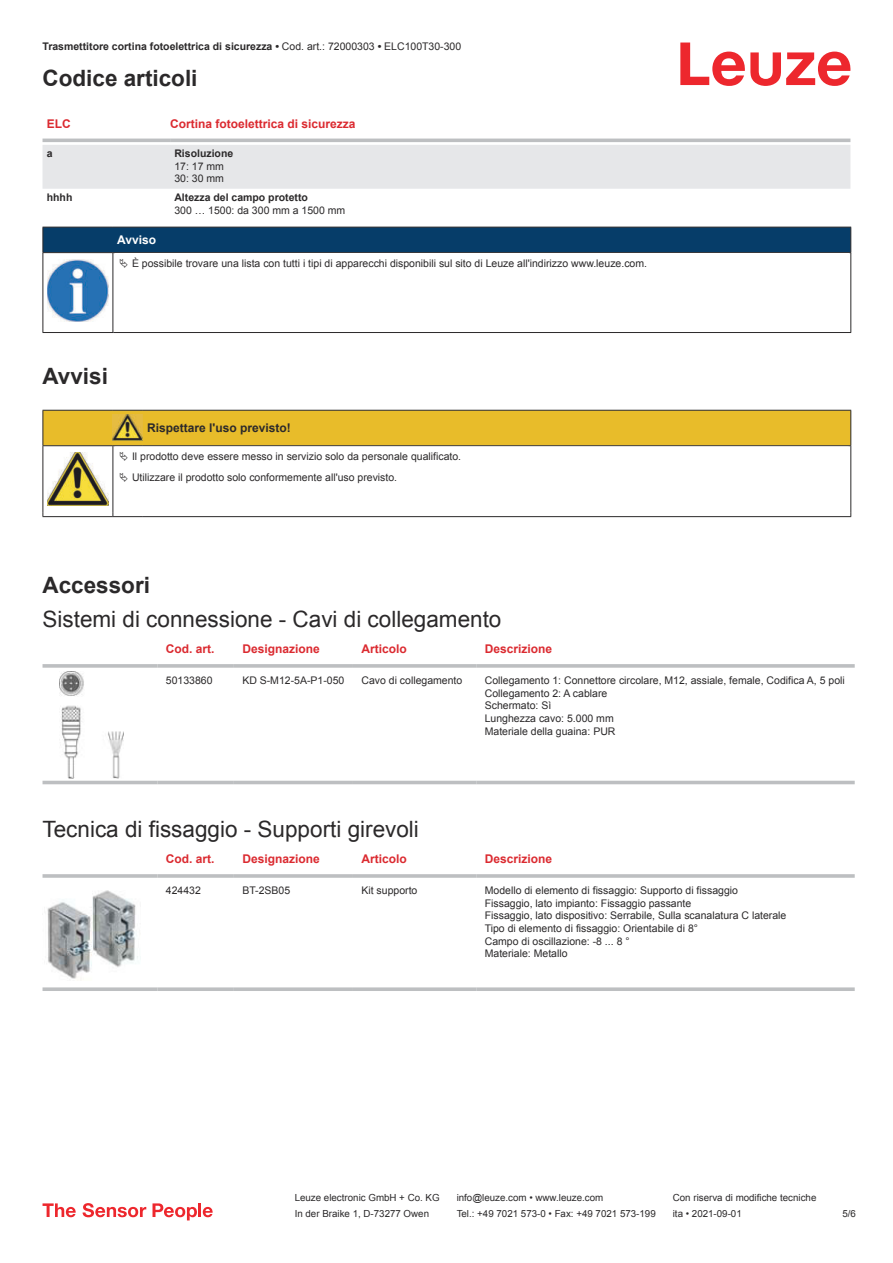
<style>
.page{position:relative;width:893px;height:1263px;background:#fff}
.page>*{position:absolute;margin:0;border:0;box-sizing:border-box;transform-origin:0 0}
.t1{font:22.5px "Arial";color:#2b292a}
.t2{font:700 22.5px "Arial";color:#2b292a}
.t3{font:700 12px "Arial";color:#db2a30}
.t4{font:700 12px "Arial";color:#2b292a}
.t5{font:700 12px "Arial";color:#fff}
.t6{font:10.5px/12.6px "Arial";color:#2b292a}
.t7{font:700 10.5px "Arial";color:#2b292a}
.t8{font:9.75px "Arial";color:#2b292a}
.s1{font-weight:400}
</style>
<div class="page">
<svg style="left:680px;top:43px;width:170px;height:43px"></svg>
<svg style="left:43px;top:138px;width:807px;height:1px"></svg>
<div style="left:43px;top:145px;width:807px;height:44px;background:#e6e7e9"></div>
<hr style="left:43px;top:139px;width:127px;height:3px;background:#bdbfc1">
<hr style="left:170px;top:139px;width:680px;height:3px;background:#bdbfc1">
<svg style="left:43px;top:671px;width:812px;height:114px"></svg>
<svg style="left:43px;top:664px;width:114px;height:4px"></svg>
<svg style="left:157px;top:664px;width:77px;height:4px"></svg>
<svg style="left:234px;top:664px;width:119px;height:4px"></svg>
<svg style="left:353px;top:664px;width:123px;height:4px"></svg>
<svg style="left:476px;top:664px;width:379px;height:4px;fill:#c4c6c8"></svg>
<hr style="left:43px;top:781px;width:114px;height:3px;background:#bdbfc1">
<hr style="left:157px;top:781px;width:77px;height:3px;background:#bdbfc1">
<hr style="left:234px;top:781px;width:119px;height:3px;background:#bdbfc1">
<hr style="left:353px;top:781px;width:123px;height:3px;background:#bdbfc1">
<hr style="left:476px;top:781px;width:379px;height:3px;background:#bdbfc1">
<img style="left:59px;top:672px;width:65px;height:106px">
<hr style="left:43px;top:874px;width:114px;height:4px;background:#bdbfc1">
<hr style="left:157px;top:874px;width:77px;height:4px;background:#c9cacc">
<hr style="left:234px;top:874px;width:119px;height:4px;background:#c4c5c7">
<hr style="left:353px;top:874px;width:123px;height:4px;background:#bdbfc1">
<hr style="left:476px;top:874px;width:379px;height:4px;background:#c9cacc">
<svg style="left:43px;top:987px;width:114px;height:4px"></svg>
<svg style="left:157px;top:987px;width:77px;height:4px"></svg>
<svg style="left:234px;top:987px;width:119px;height:4px"></svg>
<svg style="left:353px;top:987px;width:123px;height:4px"></svg>
<svg style="left:476px;top:987px;width:379px;height:4px;fill:#bdbfc1"></svg>
<img style="left:47px;top:890px;width:91px;height:89px">
<svg style="left:43px;top:1203px;width:33px;height:14px"></svg>
<svg style="left:83px;top:1203px;width:63px;height:14px"></svg>
<svg style="left:153px;top:1203px;width:44px;height:17px"></svg>
<hr style="left:198px;top:1203px;width:3px;height:14px;background:#ed272d">
<svg style="left:203px;top:1207px;width:10px;height:10px"></svg>
<div style="left:43px;top:227px;width:808px;height:26px;background:#063d69"></div>
<hr style="left:113px;top:252px;width:738px;height:1px;background:#2b292a">
<hr style="left:43px;top:253px;width:1px;height:75px;background:#2b292a">
<hr style="left:113px;top:253px;width:1px;height:75px;background:#2b292a">
<hr style="left:850px;top:253px;width:1px;height:75px;background:#2b292a">
<hr style="left:43px;top:332px;width:70px;height:1px;background:#2b292a">
<hr style="left:113px;top:332px;width:738px;height:1px;background:#2b292a">
<img style="left:47px;top:259px;width:61px;height:63px">
<hr style="left:43px;top:446px;width:1px;height:66px;background:#2b292a">
<hr style="left:113px;top:446px;width:1px;height:66px;background:#2b292a">
<hr style="left:850px;top:446px;width:1px;height:66px;background:#2b292a">
<hr style="left:43px;top:516px;width:70px;height:1px;background:#2b292a">
<hr style="left:113px;top:516px;width:30px;height:1px;background:#2b292a">
<hr style="left:143px;top:516px;width:708px;height:1px;background:#2b292a">
<img style="left:47px;top:487px;width:61px;height:19px">
<svg style="left:43px;top:410px;width:808px;height:77px"></svg>
<p class="t7" style="left:43px;top:43px;width:420px">Trasmettitore cortina fotoelettrica di sicurezza • <span class="s1">Cod. art.: 72000303</span> • <span class="s1">ELC100T30-300</span></p>
<h1 class="t2" style="left:43px;top:70px;width:157px">Codice articoli</h1>
<p class="t3" style="left:47px;top:119px;width:25px">ELC</p>
<p class="t3" style="left:170px;top:119px;width:187px">Cortina fotoelettrica di sicurezza</p>
<p class="t7" style="left:47px;top:149px;width:7px">a</p>
<p class="t7" style="left:174px;top:149px;width:60px">Risoluzione</p>
<p class="t6" style="left:174px;top:161px;width:51px">17: 17 mm<br>30: 30 mm</p>
<p class="t7" style="left:47px;top:193px;width:27px">hhhh</p>
<p class="t7" style="left:174px;top:193px;width:135px">Altezza del campo protetto</p>
<p class="t6" style="left:174px;top:204px;width:173px">300 … 1500: da 300 mm a 1500 mm</p>
<p class="t5" style="left:117px;top:235px;width:40px">Avviso</p>
<p class="t6" style="left:132px;top:258px;width:517px">È possibile trovare una lista con tutti i tipi di apparecchi disponibili sul sito di Leuze all'indirizzo www.leuze.com.</p>
<h1 class="t2" style="left:43px;top:367px;width:67px">Avvisi</h1>
<p class="t4" style="left:147px;top:423px;width:145px">Rispettare l'uso previsto!</p>
<p class="t6" style="left:132px;top:448px;width:331px;line-height:20.2px">Il prodotto deve essere messo in servizio solo da personale qualificato.<br>Utilizzare il prodotto solo conformemente all'uso previsto.</p>
<h1 class="t2" style="left:43px;top:577px;width:109px">Accessori</h1>
<h1 class="t1" style="left:43px;top:611px;width:460px">Sistemi di connessione - Cavi di collegamento</h1>
<p class="t3" style="left:166px;top:644px;width:50px">Cod. art.</p>
<p class="t3" style="left:242px;top:644px;width:79px">Designazione</p>
<p class="t3" style="left:361px;top:644px;width:47px">Articolo</p>
<p class="t3" style="left:485px;top:644px;width:69px">Descrizione</p>
<p class="t6" style="left:166px;top:675px;width:48px">50133860</p>
<p class="t6" style="left:242px;top:675px;width:104px">KD S-M12-5A-P1- 050</p>
<p class="t6" style="left:361px;top:675px;width:102px">Cavo di collegamento</p>
<p class="t6" style="left:485px;top:675px;width:362px">Collegamento 1: Connettore circolare, M12, assiale, female, Codifica A, 5 poli Collegamento 2: A cablare<br>Schermato: Sì<br>Lunghezza cavo: 5.000 mm<br>Materiale della guaina: PUR</p>
<h1 class="t1" style="left:43px;top:821px;width:378px">Tecnica di fissaggio - Supporti girevoli</h1>
<p class="t3" style="left:166px;top:854px;width:50px">Cod. art.</p>
<p class="t3" style="left:242px;top:854px;width:79px">Designazione</p>
<p class="t3" style="left:361px;top:854px;width:47px">Articolo</p>
<p class="t3" style="left:485px;top:854px;width:69px">Descrizione</p>
<p class="t6" style="left:166px;top:885px;width:37px">424432</p>
<p class="t6" style="left:242px;top:885px;width:49px">BT-2SB05</p>
<p class="t6" style="left:361px;top:885px;width:58px">Kit supporto</p>
<p class="t6" style="left:485px;top:885px;width:303px">Modello di elemento di fissaggio: Supporto di fissaggio Fissaggio, lato impianto: Fissaggio passante<br>Fissaggio, lato dispositivo: Serrabile, Sulla scanalatura C laterale Tipo di elemento di fissaggio: Orientabile di 8°<br>Campo di oscillazione: -8 ... 8 °<br>Materiale: Metallo</p>
<p class="t8" style="left:295px;top:1194px;width:146px">Leuze electronic GmbH + Co. KG</p>
<p class="t8" style="left:457px;top:1194px;width:148px">info@leuze.com • www.leuze.com</p>
<p class="t8" style="left:673px;top:1194px;width:145px">Con riserva di modifiche tecniche</p>
<p class="t8" style="left:295px;top:1210px;width:136px">In der Braike 1, D-73277 Owen</p>
<p class="t8" style="left:457px;top:1210px;width:201px">Tel.: +49 7021 573-0 • Fax: +49 7021 573-199</p>
<p class="t8" style="left:673px;top:1210px;width:70px">ita • 2021-09-01</p>
<p class="t8" style="left:842px;top:1210px;width:15px">5 /6</p>
</div>
